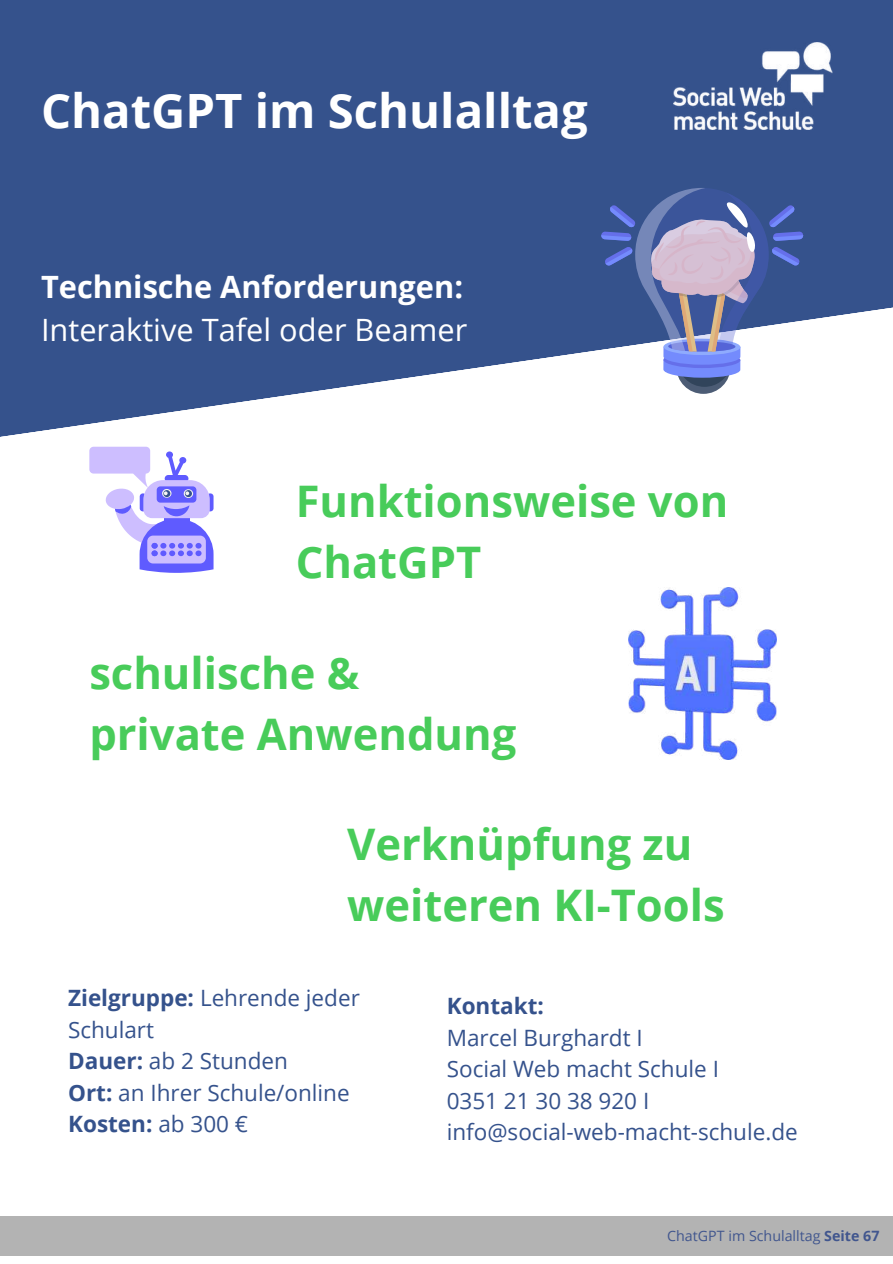
<style>
.page{position:relative;width:893px;height:1264px;background:#fff}
.page>*{position:absolute;margin:0;border:0;box-sizing:border-box;transform-origin:0 0}
.t1{font:700 47.25px "Open Sans";color:#fff}
.t2{font:700 43.5px/60.8px "Open Sans";color:#48cc5a}
.t3{font:30.75px "Open Sans";color:#fff}
.t4{font:700 30.75px "Open Sans";color:#fff}
.t5{font:22.5px/31.5px "Open Sans";color:#35528c}
.t6{font:700 22.5px "Open Sans";color:#35528c}
.t7{font:14.25px "Open Sans";color:#41568e}
.s1{font-weight:700}
</style>
<div class="page">
<svg style="left:0;top:0;width:892px;height:447px;fill:#35528c"></svg>
<img style="left:673px;top:43px;width:159px;height:86px">
<div style="left:0;top:1216px;width:892px;height:39px;background:#b3b3b3"></div>
<div style="left:676px;top:339px;width:54px;height:55px;background:#4c5c75;border-radius:50%"></div>
<svg style="left:601px;top:188px;width:203px;height:199px"></svg>
<svg style="left:89px;top:447px;width:124px;height:125px"></svg>
<img style="left:628px;top:587px;width:148px;height:172px">
<h1 class="t1" style="left:41px;top:78px;width:548px">ChatGPT im Schulalltag</h1>
<h3 class="t4" style="left:41px;top:265px;width:423px">Technische Anforderungen:</h3>
<h3 class="t3" style="left:41px;top:308px;width:427px">Interaktive Tafel oder Beamer</h3>
<h2 class="t2" style="left:296px;top:470px;width:434px">Funktionsweise von<br>ChatGPT</h2>
<h2 class="t2" style="left:89px;top:641px;width:428px">schulische &amp; private Anwendung</h2>
<h2 class="t2" style="left:347px;top:812px;width:379px">Verknüpfung zu weiteren KI-Tools</h2>
<p class="t5" style="left:68px;top:981px;width:293px"><span class="s1">Zielgruppe:</span> Lehrende jeder<br>Schulart<br><span class="s1">Dauer:</span> ab 2 Stunden<br><span class="s1">Ort:</span> an Ihrer Schule/online<br><span class="s1">Kosten:</span> ab 300 €</p>
<p class="t6" style="left:446px;top:990px;width:99px">Kontakt:</p>
<p class="t5" style="left:446px;top:1021px;width:352px">Marcel Burghardt I<br>Social Web macht Schule I<br>0351 21 30 38 920 I info@social-web-macht-schule.de</p>
<p class="t7" style="left:667px;top:1225px;width:214px">ChatGPT im Schulalltag <span class="s1">Seite 67</span></p>
</div>
